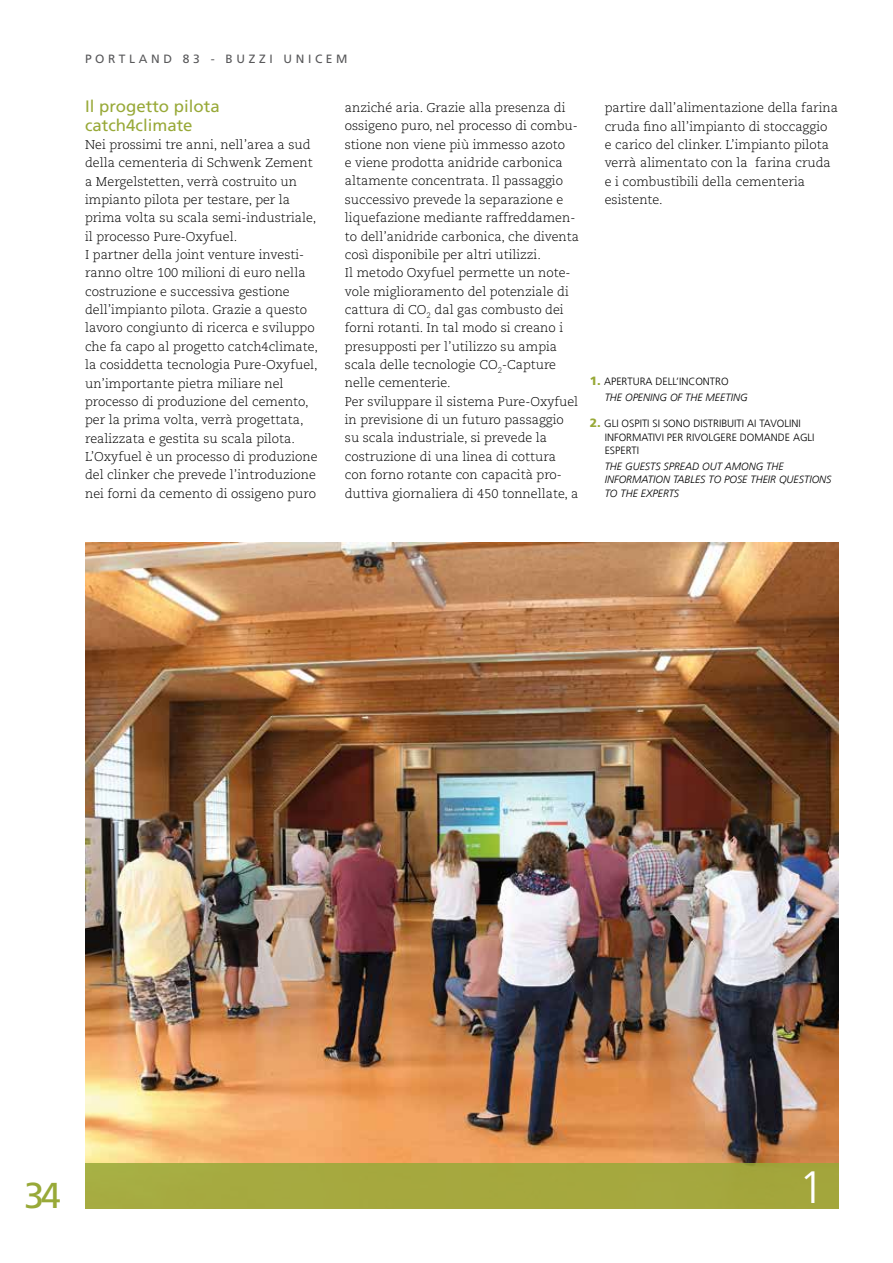
<style>
.page{position:relative;width:893px;height:1263px;background:#fff}
.page>*{position:absolute;margin:0;border:0;box-sizing:border-box;transform-origin:0 0}
.t1{font:300 45px "Frutiger LT Com";color:#fff}
.t2{font:36px "Frutiger LT Com";color:#98a938}
.t3{font:16.5px/18.3px "Frutiger LT Com";color:#98a938}
.t4{font:300 12.75px/18.3px "Caecilia LT Std";color:#000}
.t5{font:12px "Frutiger LT Com";color:#58585a}
.t6{font:italic 300 10.5px/13.5px "Frutiger LT Com";color:#000}
.t7{font:300 10.5px/13.5px "Frutiger LT Com";color:#000}
.s1{font-weight:900;font-style:normal;font-size:12px;color:#98a938}
.s2{font-style:normal}
.s3{font-weight:900;font-size:12px;color:#98a938}
</style>
<div class="page">
<img style="left:85px;top:542px;width:754px;height:621px">
<div style="left:85px;top:1163px;width:754px;height:46px;background:#a6a83e"></div>
<p class="t5" style="left:85px;top:51px;width:11px">PORTL</p>
<p class="t5" style="left:139px;top:51px;width:23px">A ND</p>
<p class="t5" style="left:183px;top:51px;width:53px">8 3 - BUZZI</p>
<p class="t5" style="left:284px;top:51px;width:10px">UNI</p>
<p class="t5" style="left:315px;top:51px;width:22px">C EM</p>
<p class="t3" style="left:85px;top:97px;width:136px">I l progetto pilota catch4climate</p>
<p class="t4" style="left:85px;top:136px;width:234px">Nei prossimi tre anni, nell’area a sud della cementeria di Schwenk Zement a Mergelstetten, verrà costruito un impianto pilota per testare, per la prima volta su scala semi-industriale, il processo Pure-Oxyfuel.<br>I partner della joint venture investi&shy;ranno oltre 100 milioni di euro nella costruzione e successiva gestione dell’impianto pilota. Grazie a questo lavoro congiunto di ricerca e sviluppo che fa capo al progetto catch4climate, la cosiddetta tecnologia Pure-Oxyfuel, un’importante pietra miliare nel processo di produzione del cemento, per la prima volta, verrà progettata, realizzata e gestita su scala pilota.<br>L’Oxyfuel è un processo di produzione del clinker che prevede l’introduzione nei forni da cemento di ossigeno puro</p>
<p class="t4" style="left:345px;top:99px;width:236px">anziché aria. Grazie alla presenza di ossigeno puro, nel processo di combu&shy;stione non viene più immesso azoto<br>e viene prodotta anidride carbonica altamente concentrata. Il passaggio successivo prevede la separazione e liquefazione mediante raffreddamen&shy;to dell’anidride carbonica, che diventa così disponibile per altri utilizzi.<br>Il metodo Oxyfuel permette un note&shy;vole miglioramento del potenziale di cattura di CO<sub>2</sub> dal gas combusto dei forni rotanti. In tal modo si creano i presupposti per l’utilizzo su ampia scala delle tecnologie CO<sub>2</sub>-Capture nelle cementerie.<br>Per sviluppare il sistema Pure-Oxyfuel in previsione di un futuro passaggio su scala industriale, si prevede la costruzione di una linea di cottura con forno rotante con capacità pro&shy;duttiva giornaliera di 450 tonnellate, a</p>
<p class="t4" style="left:605px;top:99px;width:235px">partire dall’alimentazione della farina cruda fino all’impianto di stoccaggio<br>e carico del clinker. L’impianto pilota verrà alimentato con la farina cruda e i combustibili della cementeria esistente.</p>
<p class="t6" style="left:605px;top:374px;width:144px;line-height:15.6px;text-indent:-15px"><span class="s1">1.</span> <span class="s2">APERTURA DELL’INCONTRO<br></span>THE OPENING OF THE MEETING</p>
<p class="t7" style="left:605px;top:417px;width:211px;text-indent:-15px"><span class="s3">2.</span> GLI OSPITI SI SONO DISTRIBUITI AI TAVOLINI<br>INFORMATIVI PER RIVOLGERE DOMANDE AG LI<br>ESPERTI</p>
<p class="t6" style="left:605px;top:459px;width:228px">THE GUESTS SPREAD OUT AMONG THE<br>INFORMATION TABLES TO POSE THEIR QUESTIONS<br>TO THE EXPERTS</p>
<h2 class="t2" style="left:24px;top:1173px;width:38px">34</h2>
<h1 class="t1" style="left:799px;top:1160px;width:27px">1</h1>
</div>
